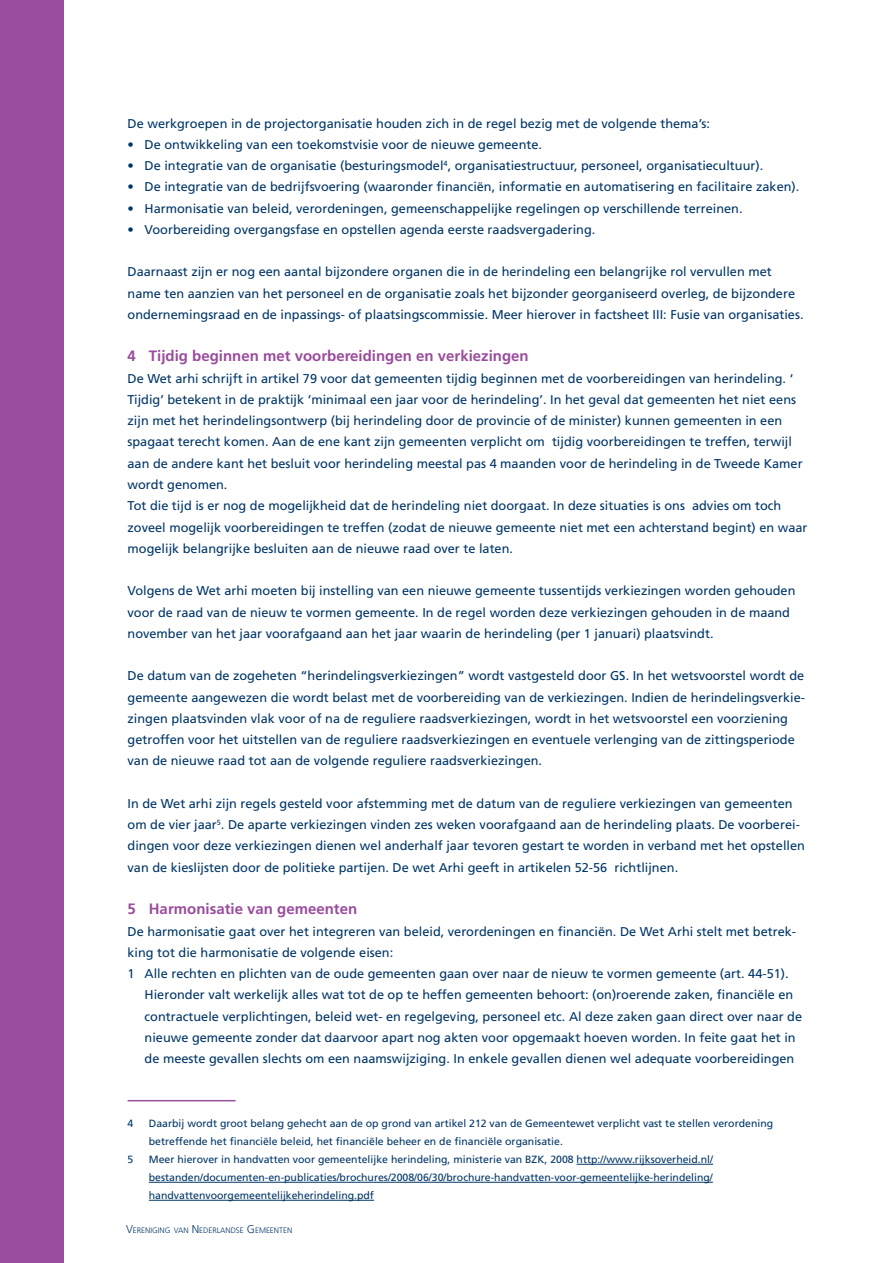
<style>
.page{position:relative;width:893px;height:1263px;background:#fff}
.page>*{position:absolute;margin:0;border:0;box-sizing:border-box;transform-origin:0 0}
.t1{font:700 15px "Frutiger LT Std";color:#9a4c9d}
.t2{font:12.75px/21.3px "Frutiger LT Std";color:#003667}
.t3{font:10.5px/18px "Frutiger LT Std";color:#003667}
.t4{font:300 7.8px "Frutiger LT Std";color:#003667}
.s1{font-size:11.25px}
</style>
<div class="page">
<div style="left:0;top:0;width:64px;height:1263px;background:#9a4c9d"></div>
<hr style="left:128px;top:1100px;width:108px;height:1px;background:#9a4c9d">
<hr style="left:577px;top:1164px;width:136px;height:1px;background:#003667">
<hr style="left:149px;top:1182px;width:564px;height:1px;background:#003667">
<hr style="left:149px;top:1200px;width:225px;height:1px;background:#003667">
<p class="t2" style="left:128px;top:113px;width:584px">De werkgroepen in de projectorganisatie houden zich in de regel bezig met de volgende thema’s:</p>
<p class="t2" style="left:128px;top:134px;width:416px">• De ontwikkeling van een toekomstvisie voor de nieuwe gemeente.</p>
<p class="t2" style="left:128px;top:155px;width:637px">• De integratie van de organisatie (besturingsmodel<sup>4</sup>, organisatiestructuur, personeel, organisatiecultuur).</p>
<p class="t2" style="left:128px;top:176px;width:673px">• De integratie van de bedrijfsvoering (waaronder financiën, informatie en automatisering en facilitaire zaken).</p>
<p class="t2" style="left:128px;top:198px;width:617px">• Harmonisatie van beleid, verordeningen, gemeenschappelijke regelingen op verschillende terreinen.</p>
<p class="t2" style="left:128px;top:219px;width:469px">• Voorbereiding overgangsfase en opstellen agenda eerste raadsvergadering.</p>
<p class="t2" style="left:128px;top:261px;width:677px">Daarnaast zijn er nog een aantal bijzondere organen die in de herindeling een belangrijke rol vervullen met name ten aanzien van het personeel en de organisatie zoals het bijzonder georganiseerd overleg, de bijzondere ondernemingsraad en de inpassings- of plaatsingscommissie. Meer hierover in factsheet III: Fusie van organisaties.</p>
<p class="t1" style="left:128px;top:347px;width:403px">4 Tijdig beginnen met voorbereidingen en verkiezingen</p>
<p class="t2" style="left:128px;top:368px;width:681px">De Wet arhi schrijft in artikel 79 voor dat gemeenten tijdig beginnen met de voorbereidingen van herindeling. ‘ Tijdig’ betekent in de praktijk ‘minimaal een jaar voor de herindeling’. In het geval dat gemeenten het niet eens zijn met het herindelingsontwerp (bij herindeling door de provincie of de minister) kunnen gemeenten in een spagaat terecht komen. Aan de ene kant zijn gemeenten verplicht om tijdig voorbereidingen te treffen, terwijl aan de andere kant het besluit voor herindeling meestal pas 4 maanden voor de herindeling in de Tweede Kamer wordt genomen.<br>Tot die tijd is er nog de mogelijkheid dat de herindeling niet doorgaat. In deze situaties is ons advies om toch zoveel mogelijk voorbereidingen te treffen (zodat de nieuwe gemeente niet met een achterstand begint) en waar mogelijk belangrijke besluiten aan de nieuwe raad over te laten.</p>
<p class="t2" style="left:128px;top:580px;width:669px">Volgens de Wet arhi moeten bij instelling van een nieuwe gemeente tussentijds verkiezingen worden gehouden voor de raad van de nieuw te vormen gemeente. In de regel worden deze verkiezingen gehouden in de maand november van het jaar voorafgaand aan het jaar waarin de herindeling (per 1 januari) plaatsvindt.</p>
<p class="t2" style="left:128px;top:665px;width:679px">De datum van de zogeheten “herindelingsverkiezingen” wordt vastgesteld door GS. In het wetsvoorstel wordt de gemeente aangewezen die wordt belast met de voorbereiding van de verkiezingen. Indien de herindelingsverkie&shy;zingen plaatsvinden vlak voor of na de reguliere raadsverkiezingen, wordt in het wetsvoorstel een voorziening getroffen voor het uitstellen van de reguliere raadsverkiezingen en eventuele verlenging van de zittingsperiode van de nieuwe raad tot aan de volgende reguliere raadsverkiezingen.</p>
<p class="t2" style="left:128px;top:793px;width:679px">In de Wet arhi zijn regels gesteld voor afstemming met de datum van de reguliere verkiezingen van gemeenten om de vier jaar<sup>5</sup>. De aparte verkiezingen vinden zes weken voorafgaand aan de herindeling plaats. De voorberei&shy;dingen voor deze verkiezingen dienen wel anderhalf jaar tevoren gestart te worden in verband met het opstellen van de kieslijsten door de politieke partijen. De wet Arhi geeft in artikelen 52-56 richtlijnen.</p>
<p class="t1" style="left:128px;top:900px;width:231px">5 Harmonisatie van gemeenten</p>
<p class="t2" style="left:128px;top:920px;width:670px">De harmonisatie gaat over het integreren van beleid, verordeningen en financiën. De Wet Arhi stelt met betrek-</p>
<p class="t2" style="left:128px;top:942px;width:267px">king tot die harmonisatie de volgende eisen:</p>
<p class="t2" style="left:128px;top:963px;width:663px">1 Alle rechten en plichten van de oude gemeenten gaan over naar de nieuw te vormen gemeente (art. 44-51).</p>
<p class="t2" style="left:145px;top:984px;width:650px">Hieronder valt werkelijk alles wat tot de op te heffen gemeenten behoort: (on)roerende zaken, financiële en</p>
<p class="t2" style="left:145px;top:1005px;width:659px">contractuele verplichtingen, beleid wet- en regelgeving, personeel etc. Al deze zaken gaan direct over naar de</p>
<p class="t2" style="left:145px;top:1027px;width:653px">nieuwe gemeente zonder dat daarvoor apart nog akten voor opgemaakt hoeven worden. In feite gaat het in</p>
<p class="t2" style="left:145px;top:1048px;width:651px">de meeste gevallen slechts om een naamswijziging. In enkele gevallen dienen wel adequate voorbereidingen</p>
<p class="t3" style="left:128px;top:1114px;width:7px">4</p>
<p class="t3" style="left:149px;top:1114px;width:626px">Daarbij wordt groot belang gehecht aan de op grond van artikel 212 van de Gemeentewet verplicht vast te stellen verordening betreffende het financiële beleid, het financiële beheer en de financiële organisatie.</p>
<p class="t3" style="left:128px;top:1150px;width:7px">5</p>
<p class="t3" style="left:149px;top:1150px;width:566px;text-align:justify">Meer hierover in handvatten voor gemeentelijke herindeling, ministerie van BZK, 2008 http://www.rijksoverheid.nl/ bestanden/documenten-en-publicaties/brochures/2008/06/30/brochure-handvatten-voor-gemeentelijke-herindeling/ handvattenvoorgemeentelijkeherindeling.pdf</p>
<p class="t4" style="left:126px;top:1226px;width:168px"><span class="s1">V</span>ERENIGING VAN <span class="s1">N</span> EDERLANDSE <span class="s1">G</span> EMEENTEN</p>
</div>
